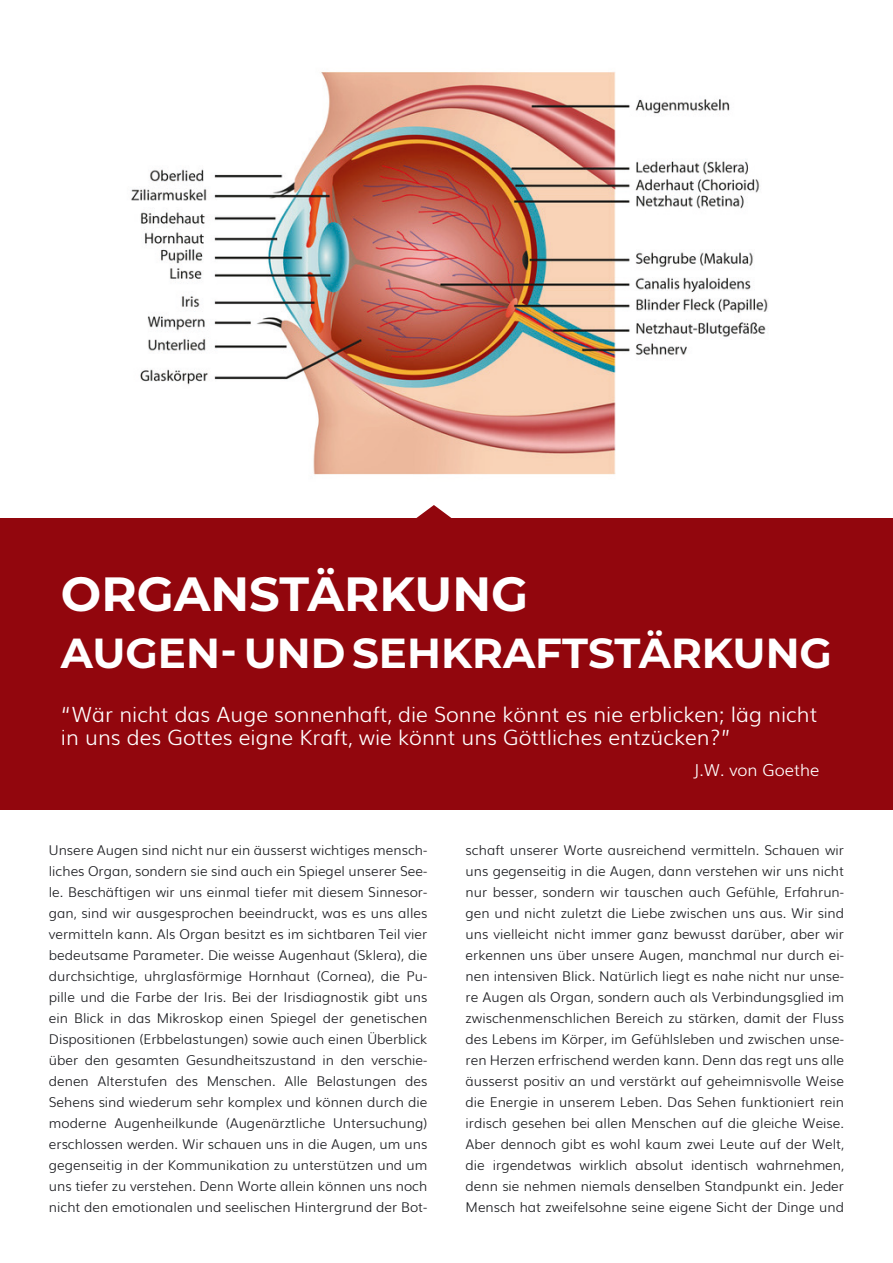
<style>
.page{position:relative;width:893px;height:1263px;background:#fff}
.page>*{position:absolute;margin:0;border:0;box-sizing:border-box;transform-origin:0 0}
.t1{font:700 48px "Montserrat";color:#fff}
.t2{font:700 42px "Montserrat";color:#fff}
.t3{font:300 21px/22.5px "Muli";color:#fff}
.t4{font:300 16.5px "Muli";color:#fff}
.t5{font:300 13.5px/21px "Muli";color:#1b1c20;text-align:justify}
</style>
<div class="page">
<img style="left:131px;top:72px;width:637px;height:403px">
<div style="left:0;top:521px;width:893px;height:288px;background:#92060d"></div>
<div style="left:0;top:518px;width:892px;height:12px;background:#92060d"></div>
<svg style="left:416px;top:505px;width:36px;height:13px"></svg>
<h1 class="t1" style="left:61px;top:559px;width:469px">ORGANSTÄRKUNG</h1>
<h2 class="t2" style="left:61px;top:623px;width:772px">AUGEN- UND SEHKRAFTSTÄRKUNG</h2>
<h3 class="t3" style="left:61px;top:702px;width:758px">“Wär nicht das Auge sonnenhaft, die Sonne könnt es nie erblicken; läg nicht in uns des Gottes eigne Kraft, wie könnt uns Göttliches entzücken?”</h3>
<p class="t4" style="left:694px;top:757px;width:127px">J.W. von Goethe</p>
<p class="t5" style="left:49px;top:839px;width:380px">Unsere Augen sind nicht nur ein äusserst wichtiges mensch&shy;liches Organ, sondern sie sind auch ein Spiegel unserer See&shy;le. Beschäftigen wir uns einmal tiefer mit diesem Sinnesor&shy;gan, sind wir ausgesprochen beeindruckt, was es uns alles vermitteln kann. Als Organ besitzt es im sichtbaren Teil vier bedeutsame Parameter. Die weisse Augenhaut (Sklera), die durchsichtige, uhrglasförmige Hornhaut (Cornea), die Pu&shy;pille und die Farbe der Iris. Bei der Irisdiagnostik gibt uns ein Blick in das Mikroskop einen Spiegel der genetischen Dispositionen (Erbbelastungen) sowie auch einen Überblick über den gesamten Gesundheitszustand in den verschie&shy;denen Alterstufen des Menschen. Alle Belastungen des Sehens sind wiederum sehr komplex und können durch die moderne Augenheilkunde (Augenärztliche Untersuchung) erschlossen werden. Wir schauen uns in die Augen, um uns gegenseitig in der Kommunikation zu unterstützen und um uns tiefer zu verstehen. Denn Worte allein können uns noch nicht den emotionalen und seelischen Hintergrund der Bot-</p>
<p class="t5" style="left:466px;top:839px;width:380px">schaft unserer Worte ausreichend vermitteln. Schauen wir uns gegenseitig in die Augen, dann verstehen wir uns nicht nur besser, sondern wir tauschen auch Gefühle, Erfahrun&shy;gen und nicht zuletzt die Liebe zwischen uns aus. Wir sind uns vielleicht nicht immer ganz bewusst darüber, aber wir erkennen uns über unsere Augen, manchmal nur durch ei&shy;nen intensiven Blick. Natürlich liegt es nahe nicht nur unse&shy;re Augen als Organ, sondern auch als Verbindungsglied im zwischenmenschlichen Bereich zu stärken, damit der Fluss des Lebens im Körper, im Gefühlsleben und zwischen unse&shy;ren Herzen erfrischend werden kann. Denn das regt uns alle äusserst positiv an und verstärkt auf geheimnisvolle Weise die Energie in unserem Leben. Das Sehen funktioniert rein irdisch gesehen bei allen Menschen auf die gleiche Weise.<br>Aber dennoch gibt es wohl kaum zwei Leute auf der Welt, die irgendetwas wirklich absolut identisch wahrnehmen, denn sie nehmen niemals denselben Standpunkt ein. Jeder Mensch hat zweifelsohne seine eigene Sicht der Dinge und</p>
</div>
